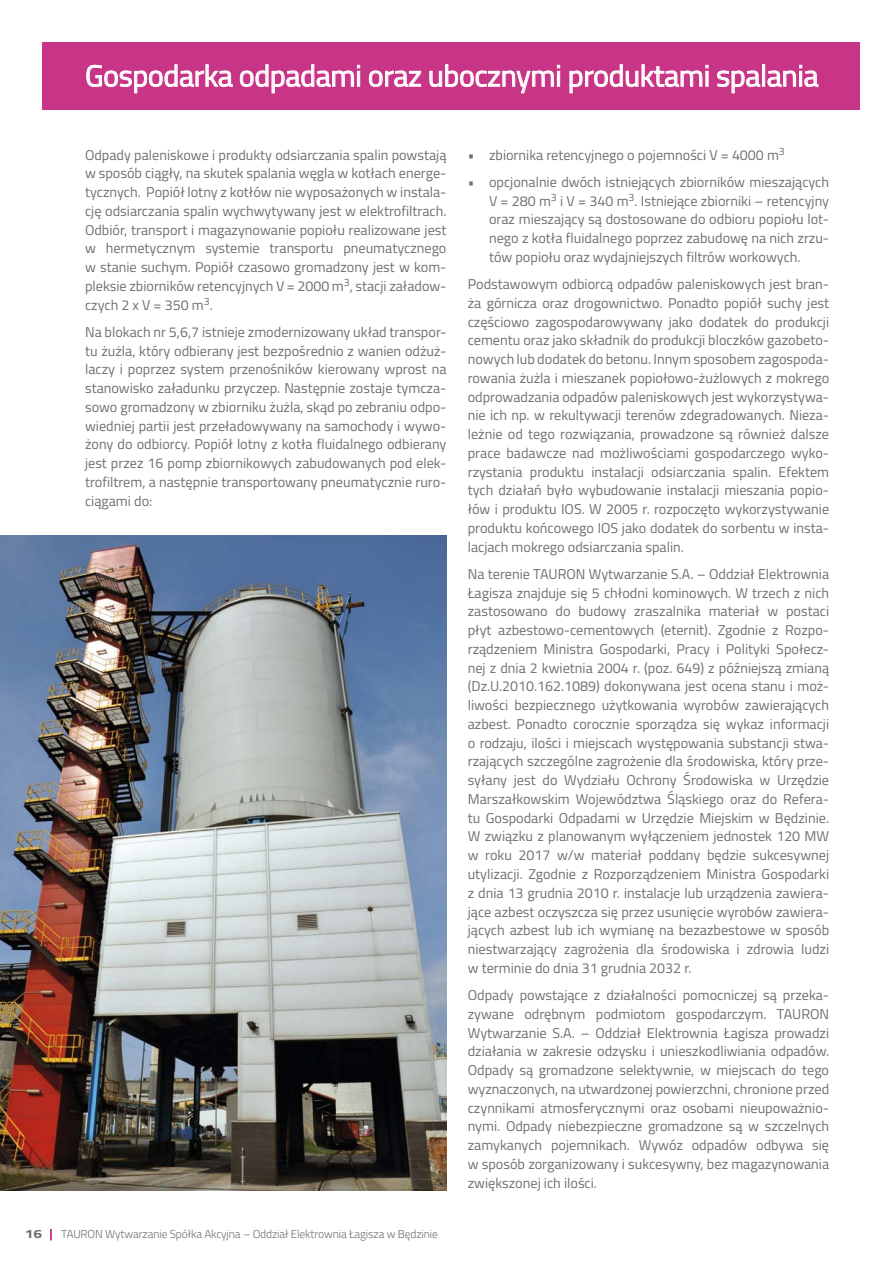
<style>
.page{position:relative;width:893px;height:1263px;background:#fff}
.page>*{position:absolute;margin:0;border:0;box-sizing:border-box;transform-origin:0 0}
.t1{font:30px "Titillium";letter-spacing:-.01em;color:#fff}
.t2{font:14.25px/18.8px "Titillium";color:#6f6f6e;text-align:justify}
.t3{font:700 12px "Titillium";color:#6f6f6e;scale:1.3 1}
.t4{font:300 11.55px "Titillium";letter-spacing:-.01em;color:#6f6f6e}
</style>
<div class="page">
<div style="left:43px;top:43px;width:817px;height:67px;background:#c83486"></div>
<svg style="left:86px;top:64px;width:147px;height:30px"></svg>
<svg style="left:240px;top:64px;width:120px;height:30px"></svg>
<svg style="left:369px;top:70px;width:52px;height:17px"></svg>
<svg style="left:429px;top:64px;width:131px;height:30px"></svg>
<svg style="left:569px;top:64px;width:139px;height:30px"></svg>
<svg style="left:717px;top:70px;width:44px;height:24px"></svg>
<div style="left:762px;top:65px;width:3px;height:21px;border:1px solid #fff"></div>
<svg style="left:767px;top:65px;width:52px;height:22px"></svg>
<img style="left:0;top:536px;width:446px;height:655px">
<svg style="left:50px;top:1229px;width:2px;height:11px"></svg>
<h1 class="t1" style="left:85px;top:54px;width:735px">Gospodarka odpadami oraz ubocznymi produktami spalania</h1>
<p class="t2" style="left:85px;top:144px;width:363px">Odpady paleniskowe i produkty odsiarczania spalin powstają w sposób ciągły, na skutek spalania węgla w kotłach energe&shy;tycznych. Popiół lotny z kotłów nie wyposażonych w instala&shy;cję odsiarczania spalin wychwytywany jest w elektrofiltrach.<br>Odbiór, transport i magazynowanie popiołu realizowane jest w hermetycznym systemie transportu pneumatycznego w stanie suchym. Popiół czasowo gromadzony jest w kom&shy;pleksie zbiorników retencyjnych V = 2000 m<sup>3</sup>, stacji załadow&shy;czych 2 x V = 350 m<sup>3</sup>.</p>
<p class="t2" style="left:85px;top:322px;width:363px">Na blokach nr 5,6,7 istnieje zmodernizowany układ transpor&shy;tu żużla, który odbierany jest bezpośrednio z wanien odżuż&shy;laczy i poprzez system przenośników kierowany wprost na stanowisko załadunku przyczep. Następnie zostaje tymcza&shy;sowo gromadzony w zbiorniku żużla, skąd po zebraniu odpo&shy;wiedniej partii jest przeładowywany na samochody i wywo&shy;żony do odbiorcy. Popiół lotny z kotła fluidalnego odbierany jest przez 16 pomp zbiornikowych zabudowanych pod elek&shy;trofiltrem, a następnie transportowany pneumatycznie ruro&shy;ciągami do:</p>
<p class="t3" style="left:25px;top:1224px;width:15px">16</p>
<p class="t4" style="left:61px;top:1225px;width:378px">TAURON Wytwarzanie Spółka Akcyjna – Oddział Elektrownia Łagisza w Będzinie</p>
<p class="t2" style="left:468px;top:144px;width:319px">• zbiornika retencyjnego o pojemności V = 4000 m<sup>3</sup></p>
<p class="t2" style="left:489px;top:172px;width:342px;text-indent:-21px">• opcjonalnie dwóch istniejących zbiorników mieszających V = 280 m<sup>3</sup> i V = 340 m<sup>3</sup>. Istniejące zbiorniki – retencyjny oraz mieszający są dostosowane do odbioru popiołu lot&shy;nego z kotła fluidalnego poprzez zabudowę na nich zrzu&shy;tów popiołu oraz wydajniejszych filtrów workowych.</p>
<p class="t2" style="left:468px;top:274px;width:363px">Podstawowym odbiorcą odpadów paleniskowych jest bran&shy;ża górnicza oraz drogownictwo. Ponadto popiół suchy jest częściowo zagospodarowywany jako dodatek do produkcji cementu oraz jako składnik do produkcji bloczków gazobeto&shy;nowych lub dodatek do betonu. Innym sposobem zagospoda&shy;rowania żużla i mieszanek popiołowo-żużlowych z mokrego odprowadzania odpadów paleniskowych jest wykorzystywa&shy;nie ich np. w rekultywacji terenów zdegradowanych. Nieza&shy;leżnie od tego rozwiązania, prowadzone są również dalsze prace badawcze nad możliwościami gospodarczego wyko&shy;rzystania produktu instalacji odsiarczania spalin. Efektem tych działań było wybudowanie instalacji mieszania popio&shy;łów i produktu IOS. W 2005 r. rozpoczęto wykorzystywanie produktu końcowego IOS jako dodatek do sorbentu w insta&shy;lacjach mokrego odsiarczania spalin.</p>
<p class="t2" style="left:468px;top:564px;width:363px">Na terenie TAURON Wytwarzanie S.A. – Oddział Elektrownia Łagisza znajduje się 5 chłodni kominowych. W trzech z nich zastosowano do budowy zraszalnika materiał w postaci płyt azbestowo-cementowych (eternit). Zgodnie z Rozpo&shy;rządzeniem Ministra Gospodarki, Pracy i Polityki Społecz&shy;nej z dnia 2 kwietnia 2004 r. (poz. 649) z późniejszą zmianą (Dz.U.2010.162.1089) dokonywana jest ocena stanu i moż&shy;liwości bezpiecznego użytkowania wyrobów zawierających azbest. Ponadto corocznie sporządza się wykaz informacji o rodzaju, ilości i miejscach występowania substancji stwa&shy;rzających szczególne zagrożenie dla środowiska, który prze&shy;syłany jest do Wydziału Ochrony Środowiska w Urzędzie Marszałkowskim Województwa Śląskiego oraz do Refera&shy;tu Gospodarki Odpadami w Urzędzie Miejskim w Będzinie.<br>W związku z planowanym wyłączeniem jednostek 120 MW w roku 2017 w/w materiał poddany będzie sukcesywnej utylizacji. Zgodnie z Rozporządzeniem Ministra Gospodarki z dnia 13 grudnia 2010 r. instalacje lub urządzenia zawiera&shy;jące azbest oczyszcza się przez usunięcie wyrobów zawiera&shy;jących azbest lub ich wymianę na bezazbestowe w sposób niestwarzający zagrożenia dla środowiska i zdrowia ludzi w terminie do dnia 31 grudnia 2032 r.</p>
<p class="t2" style="left:468px;top:985px;width:363px">Odpady powstające z działalności pomocniczej są przeka&shy;zywane odrębnym podmiotom gospodarczym. TAURON Wytwarzanie S.A. – Oddział Elektrownia Łagisza prowadzi działania w zakresie odzysku i unieszkodliwiania odpadów.<br>Odpady są gromadzone selektywnie, w miejscach do tego wyznaczonych, na utwardzonej powierzchni, chronione przed czynnikami atmosferycznymi oraz osobami nieupoważnio&shy;nymi. Odpady niebezpieczne gromadzone są w szczelnych zamykanych pojemnikach. Wywóz odpadów odbywa się w sposób zorganizowany i sukcesywny, bez magazynowania zwiększonej ich ilości.</p>
</div>
